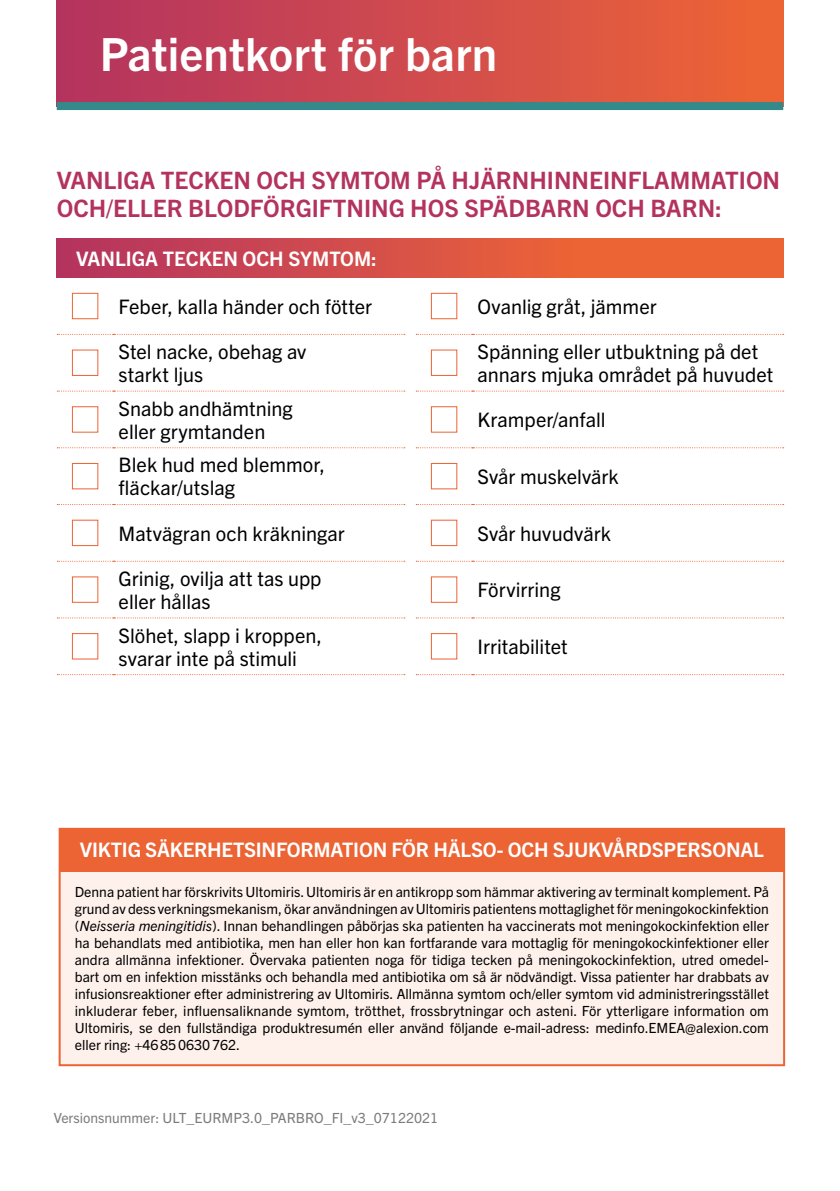
<style>
.page{position:relative;width:840px;height:1191px;background:#fff}
.page>*{position:absolute;margin:0;border:0;box-sizing:border-box;transform-origin:0 0}
.t1{font:700 45.8px "Trade Gothic Next LT Pro";letter-spacing:.005em;color:#fff}
.t2{font:700 24px/28px "Trade Gothic Next LT Pro";color:#b3335e}
.t3{font:20px/23px "Trade Gothic Next LT Pro";color:#000}
.t4{font:700 20px "Trade Gothic Next LT Pro";letter-spacing:-.01em;color:#fff}
.t5{font:14px/17px "Trade Gothic Next LT Pro";color:#000;text-align:justify}
.t6{font:14px "Trade Gothic Next LT Pro";color:#7c7b7b}
.s1{font-style:italic}
</style>
<div class="page">
<div style="left:57px;top:0;width:725px;height:106px;background:linear-gradient(to right,#b33261,#ee6536)"></div>
<div style="left:60px;top:871px;width:723px;height:194px;background:#fef1eb"></div>
<div style="left:59px;top:870px;width:725px;height:196px;border:2px solid #ec6334"></div>
<div style="left:60px;top:829px;width:723px;height:40px;background:#ec6334"></div>
<div style="left:59px;top:828px;width:725px;height:42px;border:2px solid #ec6334"></div>
<div style="left:61px;top:102px;width:717px;height:8px;background:#348a8b"></div>
<div style="left:57px;top:238px;width:725px;height:40px;background:linear-gradient(to right,#b7365f,#f76d2c)"></div>
<svg style="left:57px;top:334px;width:347px;height:1px"></svg>
<svg style="left:416px;top:334px;width:367px;height:1px"></svg>
<svg style="left:57px;top:390px;width:347px;height:1px"></svg>
<svg style="left:416px;top:390px;width:367px;height:1px"></svg>
<svg style="left:57px;top:447px;width:347px;height:1px"></svg>
<svg style="left:416px;top:447px;width:367px;height:1px"></svg>
<svg style="left:57px;top:504px;width:347px;height:1px"></svg>
<svg style="left:416px;top:504px;width:367px;height:1px"></svg>
<svg style="left:57px;top:561px;width:347px;height:1px"></svg>
<svg style="left:416px;top:561px;width:367px;height:1px"></svg>
<svg style="left:57px;top:617px;width:347px;height:1px"></svg>
<svg style="left:416px;top:617px;width:367px;height:1px"></svg>
<svg style="left:57px;top:674px;width:347px;height:1px"></svg>
<svg style="left:416px;top:674px;width:367px;height:1px"></svg>
<div style="left:72px;top:293px;width:26px;height:26px;border:1px solid #ec6334"></div>
<div style="left:430px;top:293px;width:27px;height:26px;border:1px solid #ec6334"></div>
<div style="left:72px;top:349px;width:26px;height:27px;border:1px solid #ec6334"></div>
<div style="left:430px;top:349px;width:27px;height:27px;border:1px solid #ec6334"></div>
<div style="left:72px;top:406px;width:26px;height:27px;border:1px solid #ec6334"></div>
<div style="left:430px;top:406px;width:27px;height:27px;border:1px solid #ec6334"></div>
<div style="left:72px;top:463px;width:26px;height:26px;border:1px solid #ec6334"></div>
<div style="left:430px;top:463px;width:27px;height:26px;border:1px solid #ec6334"></div>
<div style="left:72px;top:519px;width:26px;height:27px;border:1px solid #ec6334"></div>
<div style="left:430px;top:519px;width:27px;height:27px;border:1px solid #ec6334"></div>
<div style="left:72px;top:576px;width:26px;height:27px;border:1px solid #ec6334"></div>
<div style="left:430px;top:576px;width:27px;height:27px;border:1px solid #ec6334"></div>
<div style="left:72px;top:633px;width:26px;height:26px;border:1px solid #ec6334"></div>
<div style="left:430px;top:633px;width:27px;height:26px;border:1px solid #ec6334"></div>
<h1 class="t1" style="left:100px;top:23px;width:398px">Patientkort för barn</h1>
<h2 class="t2" style="left:57px;top:164px;width:724px">VANLIGA TECKEN OCH SYMTOM PÅ HJÄRNHINNEINFLAMMATION<br>OCH/ELLER BLODFÖRGIFTNING HOS SPÄDBARN OCH BARN:</h2>
<h3 class="t4" style="left:76px;top:244px;width:302px">VANLIGA TECKEN OCH SYMTOM:</h3>
<h3 class="t3" style="left:118px;top:294px;width:255px">Feber, kalla händer och fötter</h3>
<h3 class="t3" style="left:477px;top:294px;width:180px">Ovanlig gråt, jämmer</h3>
<h3 class="t3" style="left:118px;top:339px;width:189px">Stel nacke, obehag av starkt ljus</h3>
<h3 class="t3" style="left:477px;top:339px;width:297px">Spänning eller utbuktning på det annars mjuka området på huvudet</h3>
<h3 class="t3" style="left:118px;top:395px;width:175px">Snabb andhämtning eller grymtanden</h3>
<h3 class="t3" style="left:477px;top:407px;width:129px">Kramper/anfall</h3>
<h3 class="t3" style="left:118px;top:452px;width:208px">Blek hud med blemmor, fläckar/utslag</h3>
<h3 class="t3" style="left:477px;top:464px;width:142px">Svår muskelvärk</h3>
<h3 class="t3" style="left:118px;top:520px;width:227px">Matvägran och kräkningar</h3>
<h3 class="t3" style="left:477px;top:520px;width:135px">Svår huvudvärk</h3>
<h3 class="t3" style="left:118px;top:566px;width:204px">Grinig, ovilja att tas upp eller hållas</h3>
<h3 class="t3" style="left:477px;top:577px;width:84px">Förvirring</h3>
<h3 class="t3" style="left:118px;top:622px;width:205px">Slöhet, slapp i kroppen, svarar inte på stimuli</h3>
<h3 class="t3" style="left:477px;top:634px;width:92px">Irritabilitet</h3>
<h3 class="t4" style="left:80px;top:835px;width:685px">VIKTIG SÄKERHETSINFORMATION FÖR HÄLSO- OCH SJUKVÅRDSPERSONAL</h3>
<p class="t5" style="left:75px;top:882px;width:695px">Denna patient har förskrivits Ultomiris. Ultomiris är en antikropp som hämmar aktivering av terminalt komplement. På grund av dess verkningsmekanism, ökar användningen av Ultomiris patientens mottaglighet för meningokockinfektion (<span class="s1">Neisseria meningitidis</span>). Innan behandlingen påbörjas ska patienten ha vaccinerats mot meningokockinfektion eller ha behandlats med antibiotika, men han eller hon kan fortfarande vara mottaglig för meningokockinfektioner eller andra allmänna infektioner. Övervaka patienten noga för tidiga tecken på meningokockinfektion, utred omedel&shy;bart om en infektion misstänks och behandla med antibiotika om så är nödvändigt. Vissa patienter har drabbats av infusionsreaktioner efter administrering av Ultomiris. Allmänna symtom och/eller symtom vid administreringsstället inkluderar feber, influensaliknande symtom, trötthet, frossbrytningar och asteni. För ytterligare information om Ultomiris, se den fullständiga produktresumén eller använd följande e-mail-adress: medinfo.EMEA@alexion.com eller ring: +46 85 0630 762.</p>
<p class="t6" style="left:54px;top:1108px;width:385px">Versionsnummer: ULT_EURMP3.0_PARBRO_FI_v3_07122021</p>
</div>
